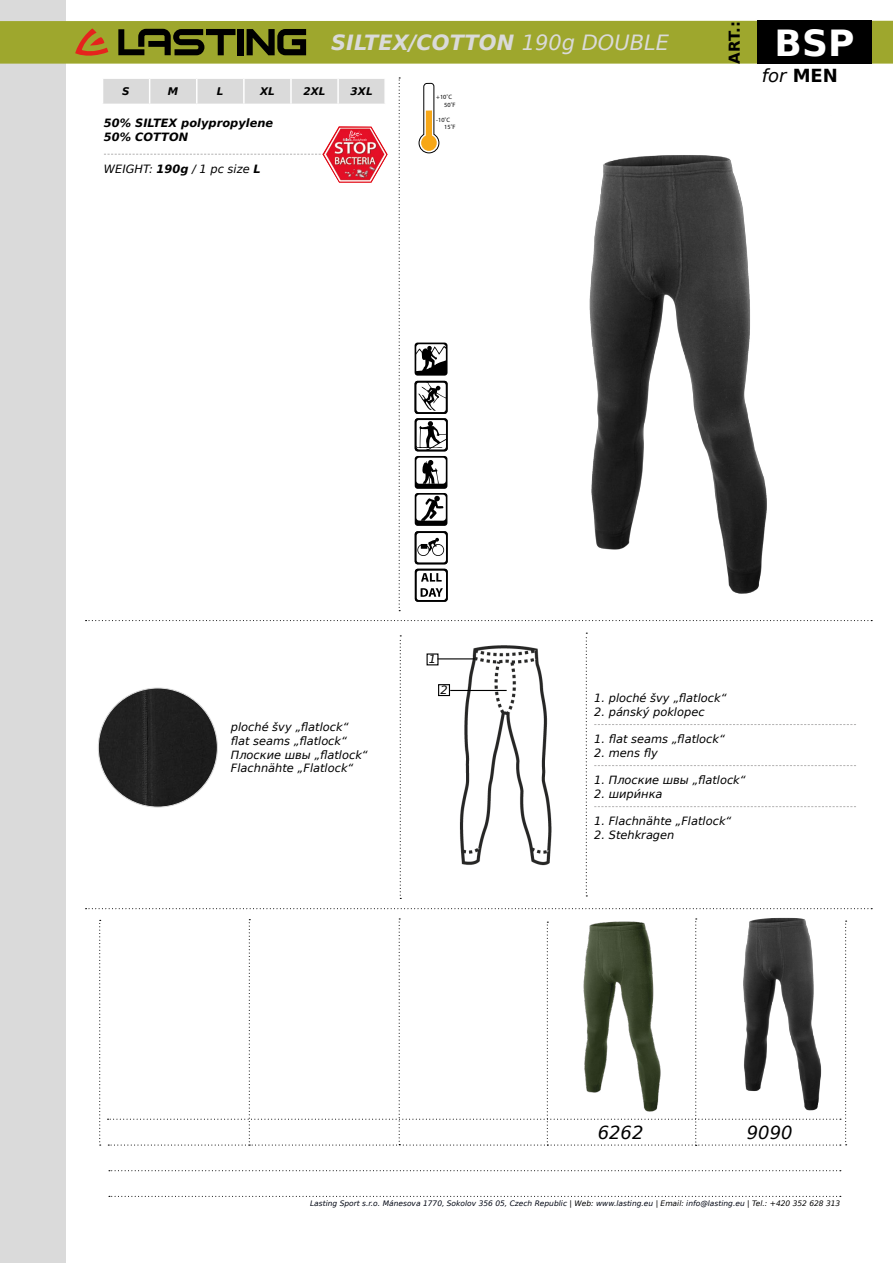
<style>
.page{position:relative;width:893px;height:1263px;background:#fff}
.page>*{position:absolute;margin:0;border:0;box-sizing:border-box;transform-origin:0 0}
.t1{font:700 36px "DejaVu Sans";color:#fff}
.t2{font:italic 700 21px "DejaVu Sans";color:#dadada}
.t3{font:italic 18px "DejaVu Sans";color:#000}
.t4{font:700 15px "DejaVu Sans";color:#000}
.t5{font:italic 11.4px/13.6px "DejaVu Sans";color:#000}
.t6{font:italic 700 11.4px/13.6px "DejaVu Sans";color:#000}
.t7{font:italic 700 10.5px "DejaVu Sans";color:#000}
.t8{font:italic 7.5px "DejaVu Sans";color:#000613}
.t9{font:6.3px/7.5px "Myriad Pro";color:#000}
.s1{font-weight:400}
.s2{font-weight:700;font-style:normal}
.s3{font-weight:700}
.s4{color:#000}
</style>
<div class="page">
<div style="left:0;top:0;width:65px;height:1263px;background:#dadada"></div>
<svg style="left:399px;top:77px;width:1px;height:534px"></svg>
<svg style="left:86px;top:620px;width:786px;height:1px"></svg>
<svg style="left:400px;top:635px;width:1px;height:264px"></svg>
<svg style="left:586px;top:633px;width:1px;height:263px"></svg>
<svg style="left:86px;top:908px;width:786px;height:1px"></svg>
<svg style="left:109px;top:1170px;width:732px;height:1px"></svg>
<svg style="left:109px;top:1196px;width:732px;height:1px"></svg>
<svg style="left:99px;top:920px;width:2px;height:225px"></svg>
<svg style="left:108px;top:918px;width:739px;height:228px"></svg>
<img style="left:426px;top:645px;width:126px;height:221px">
<svg style="left:594px;top:724px;width:262px;height:1px"></svg>
<svg style="left:594px;top:765px;width:262px;height:1px"></svg>
<svg style="left:594px;top:806px;width:262px;height:1px"></svg>
<div style="left:438px;top:684px;width:12px;height:12px;border:1px solid #000"></div>
<hr style="left:437px;top:658px;width:38px;height:1px;background:#000">
<hr style="left:450px;top:690px;width:57px;height:1px;background:#000">
<img style="left:589px;top:155px;width:178px;height:439px">
<img style="left:724px;top:908px;width:104px;height:209px">
<img style="left:556px;top:908px;width:141px;height:210px">
<svg style="left:104px;top:126px;width:284px;height:57px"></svg>
<div style="left:0;top:21px;width:893px;height:43px;background:#9ea72d"></div>
<div style="left:238px;top:29px;width:6px;height:26px;background:#000"></div>
<svg style="left:118px;top:29px;width:117px;height:26px"></svg>
<svg style="left:247px;top:29px;width:59px;height:26px"></svg>
<svg style="left:75px;top:28px;width:33px;height:28px"></svg>
<div style="left:757px;top:21px;width:115px;height:43px;background:#000"></div>
<div style="left:103px;top:79px;width:281px;height:25px;background:#dadada"></div>
<hr style="left:243px;top:79px;width:2px;height:25px;background:#fff">
<hr style="left:290px;top:79px;width:2px;height:25px;background:#fff">
<hr style="left:337px;top:79px;width:2px;height:25px;background:#fff">
<img style="left:98px;top:688px;width:119px;height:119px;border-radius:60px">
<svg style="left:415px;top:343px;width:33px;height:259px"></svg>
<svg style="left:418px;top:82px;width:22px;height:72px"></svg>
<h3 class="t4" style="left:722px;top:64px;width:44px;rotate:-90deg">ART.:</h3>
<h2 class="t2" style="left:331px;top:27px;width:340px">SILTEX/COTTON <span class="s1">190g DOUBLE</span></h2>
<h1 class="t1" style="left:775px;top:14px;width:81px">BSP</h1>
<h3 class="t3" style="left:762px;top:63px;width:78px">for <span class="s2">MEN</span></h3>
<p class="t7" style="left:122px;top:83px;width:9px">S</p>
<p class="t7" style="left:168px;top:83px;width:12px">M</p>
<p class="t7" style="left:217px;top:83px;width:8px">L</p>
<p class="t7" style="left:260px;top:83px;width:16px">XL</p>
<p class="t7" style="left:303px;top:83px;width:24px">2XL</p>
<p class="t7" style="left:351px;top:83px;width:24px">3XL</p>
<p class="t6" style="left:104px;top:116px;width:171px">50% SILTEX polypropylene<br>50% COTTON</p>
<p class="t5" style="left:104px;top:162px;width:158px">WEIGHT: <span class="s3">190g</span> / 1 pc size <span class="s3">L</span></p>
<p class="t9" style="left:444px;top:93px;width:13px;text-indent:-8px">+10˚C<br>50˚F</p>
<p class="t9" style="left:444px;top:116px;width:13px;text-indent:-8px">-10˚C<br>15˚F</p>
<p class="t5" style="left:231px;top:720px;width:139px">ploché švy „flatlock“ flat seams „flatlock“<br>Плоские швы „flatlock“<br>Flachnähte „Flatlock“</p>
<p class="t5" style="left:429px;top:652px;width:9px">1</p>
<p class="t5" style="left:440px;top:683px;width:9px">2</p>
<p class="t5" style="left:594px;top:691px;width:134px">1. ploché švy „flatlock“</p>
<p class="t5" style="left:594px;top:705px;width:112px">2. pánský poklopec</p>
<p class="t5" style="left:594px;top:732px;width:132px">1. flat seams „flatlock“</p>
<p class="t5" style="left:594px;top:746px;width:65px">2. mens fly</p>
<p class="t5" style="left:594px;top:773px;width:153px">1. Плоские швы „flatlock“</p>
<p class="t5" style="left:594px;top:787px;width:70px">2. шири́нка</p>
<p class="t5" style="left:594px;top:814px;width:139px">1. Flachnähte „Flatlock“</p>
<p class="t5" style="left:594px;top:828px;width:82px">2. Stehkragen</p>
<h3 class="t3" style="left:598px;top:1120px;width:47px">6262</h3>
<h3 class="t3" style="left:747px;top:1119px;width:47px">9090</h3>
<p class="t8" style="left:310px;top:1198px;width:532px">Lasting Sport s.r.o. Mánesova 1770, Sokolov 356 05, Czech Republic <span class="s4">| Web:</span> www.lasting.eu <span class="s4">| Email:</span> info@lasting.eu <span class="s4">| Tel.: +420 352 628 313</span></p>
</div>
